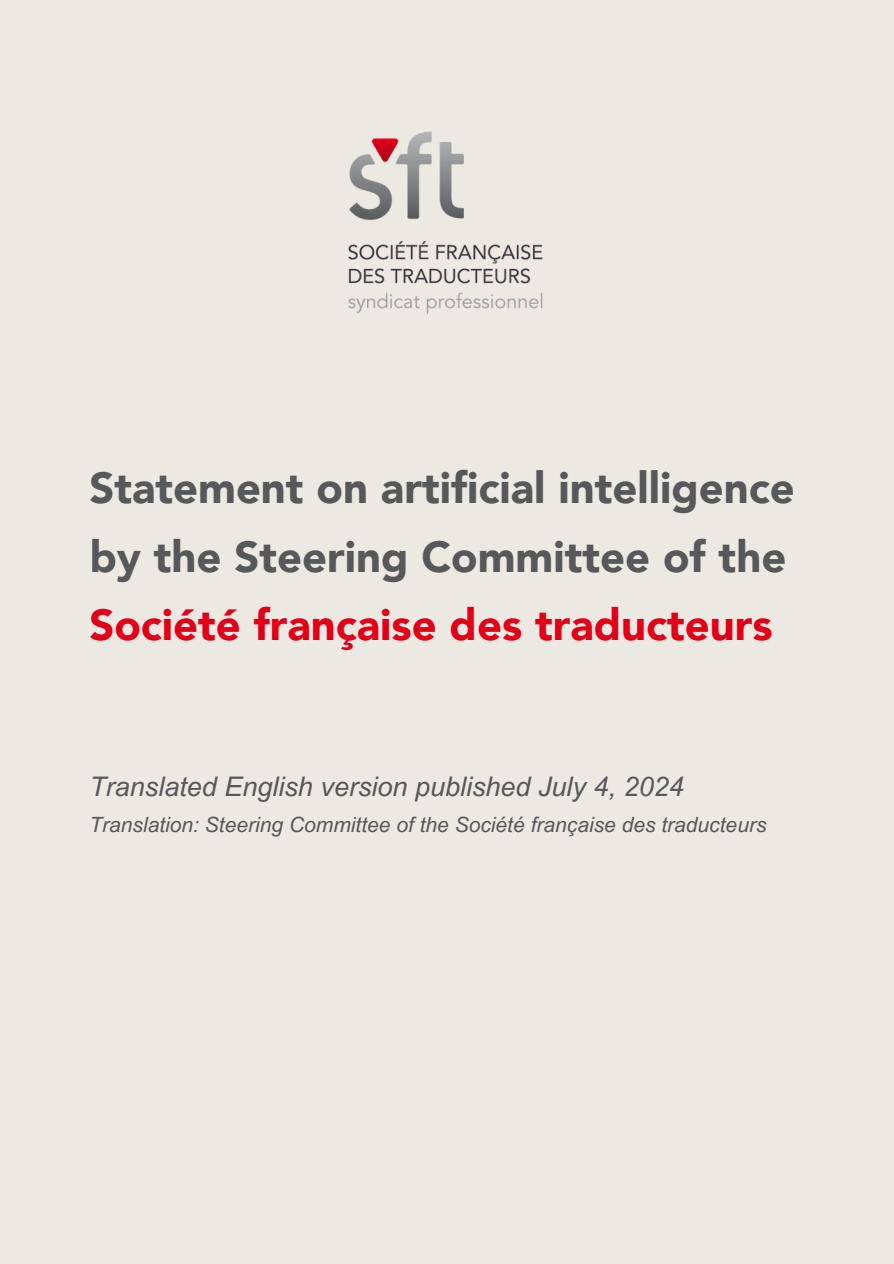
<style>
.page{position:relative;width:894px;height:1264px;background:#fff}
.page>*{position:absolute;margin:0;border:0;box-sizing:border-box;transform-origin:0 0}
.t1{font:900 43.5px/68.7px "Avenir";color:#57585a}
.t2{font:italic 27px "Arial MT Pro";color:#57585a}
.t3{font:italic 21px "Arial MT Pro";color:#57585a}
.s1{color:#e20019}
</style>
<div class="page">
<div style="left:0;top:0;width:893px;height:1263px;background:#ece8e2"></div>
<img style="left:348px;top:131px;width:195px;height:183px">
<h1 class="t1" style="left:89px;top:455px;width:706px">Statement on artificial intelligence by the Steering Committee of the<br><span class="s1">Société française des traducteurs</span></h1>
<p class="t2" style="left:89px;top:776px;width:595px">Translated English version published July 4, 2024</p>
<p class="t3" style="left:89px;top:816px;width:678px">Translation: Steering Committee of the Société française des traducteurs</p>
</div>
